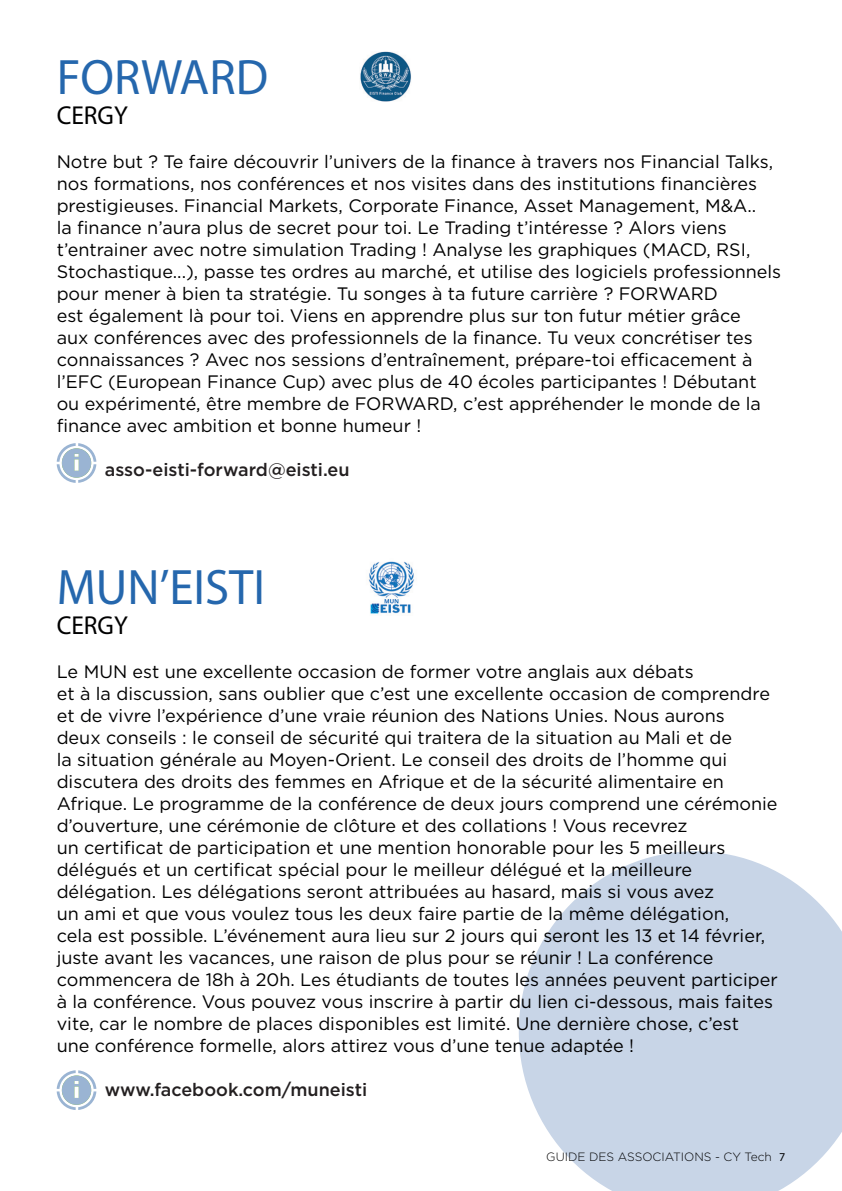
<style>
.page{position:relative;width:842px;height:1191px;background:#fff}
.page>*{position:absolute;margin:0;border:0;box-sizing:border-box;transform-origin:0 0}
.t1{font:50px "Myriad Pro";color:#2567ad}
.t2{font:26px "Myriad Pro";color:#000001}
.t3{font:18px/22px "Gotham";color:#000001}
.t4{font:500 18px "Gotham";color:#231f20}
.t5{font:300 12px "Gotham";color:#000001}
.s1{font-family:"Myriad Pro";font-weight:400}
</style>
<div class="page">
<img style="left:360px;top:52px;width:51px;height:50px">
<svg style="left:57px;top:443px;width:39px;height:40px"></svg>
<svg style="left:519px;top:851px;width:323px;height:340px;background:#cfdaea"></svg>
<svg style="left:57px;top:1070px;width:39px;height:40px"></svg>
<img style="left:368px;top:561px;width:46px;height:53px">
<h1 class="t1" style="left:57px;top:47px;width:213px">FORWARD</h1>
<h2 class="t2" style="left:57px;top:100px;width:73px">CERGY</h2>
<p class="t3" style="left:57px;top:151px;width:726px">Notre but ? Te faire découvrir l’univers de la finance à travers nos Financial Talks, nos formations, nos conférences et nos visites dans des institutions financières prestigieuses. Financial Markets, Corporate Finance, Asset Management, M&amp;A..<br>la finance n’aura plus de secret pour toi. Le Trading t’intéresse ? Alors viens t’entrainer avec notre simulation Trading ! Analyse les graphiques (MACD, RSI, Stochastique...), passe tes ordres au marché, et utilise des logiciels professionnels pour mener à bien ta stratégie. Tu songes à ta future carrière ? FORWARD<br>est également là pour toi. Viens en apprendre plus sur ton futur métier grâce<br>aux conférences avec des professionnels de la finance. Tu veux concrétiser tes connaissances ? Avec nos sessions d’entraînement, prépare-toi efficacement à l’EFC (European Finance Cup) avec plus de 40 écoles participantes ! Débutant ou expérimenté, être membre de FORWARD, c’est appréhender le monde de la finance avec ambition et bonne humeur !</p>
<p class="t4" style="left:105px;top:458px;width:246px">asso-eisti-forward@eisti.eu</p>
<h1 class="t1" style="left:57px;top:556px;width:210px">MUN’EISTI</h1>
<h2 class="t2" style="left:57px;top:609px;width:73px">CERGY</h2>
<p class="t3" style="left:57px;top:660px;width:722px">Le MUN est une excellente occasion de former votre anglais aux débats<br>et à la discussion, sans oublier que c’est une excellente occasion de comprendre et de vivre l’expérience d’une vraie réunion des Nations Unies. Nous aurons<br>deux conseils : le conseil de sécurité qui traitera de la situation au Mali et de<br>la situation générale au Moyen-Orient. Le conseil des droits de l’homme qui discutera des droits des femmes en Afrique et de la sécurité alimentaire en Afrique. Le programme de la conférence de deux jours comprend une cérémonie d’ouverture, une cérémonie de clôture et des collations ! Vous recevrez<br>un certificat de participation et une mention honorable pour les 5 meilleurs délégués et un certificat spécial pour le meilleur délégué et la meilleure délégation. Les délégations seront attribuées au hasard, mais si vous avez<br>un ami et que vous voulez tous les deux faire partie de la même délégation,<br>cela est possible. L’événement aura lieu sur 2 jours qui seront les 13 et 14 février, juste avant les vacances, une raison de plus pour se réunir ! La conférence commencera de 18h à 20h. Les étudiants de toutes les années peuvent participer à la conférence. Vous pouvez vous inscrire à partir du lien ci-dessous, mais faites vite, car le nombre de places disponibles est limité. Une dernière chose, c’est<br>une conférence formelle, alors attirez vous d’une tenue adaptée !</p>
<p class="t4" style="left:105px;top:1078px;width:264px">www.facebook.com/muneisti</p>
<p class="t5" style="left:546px;top:1149px;width:241px">GUIDE DES ASSOCIATIONS - CY Tech <span class="s1">7</span></p>
</div>
